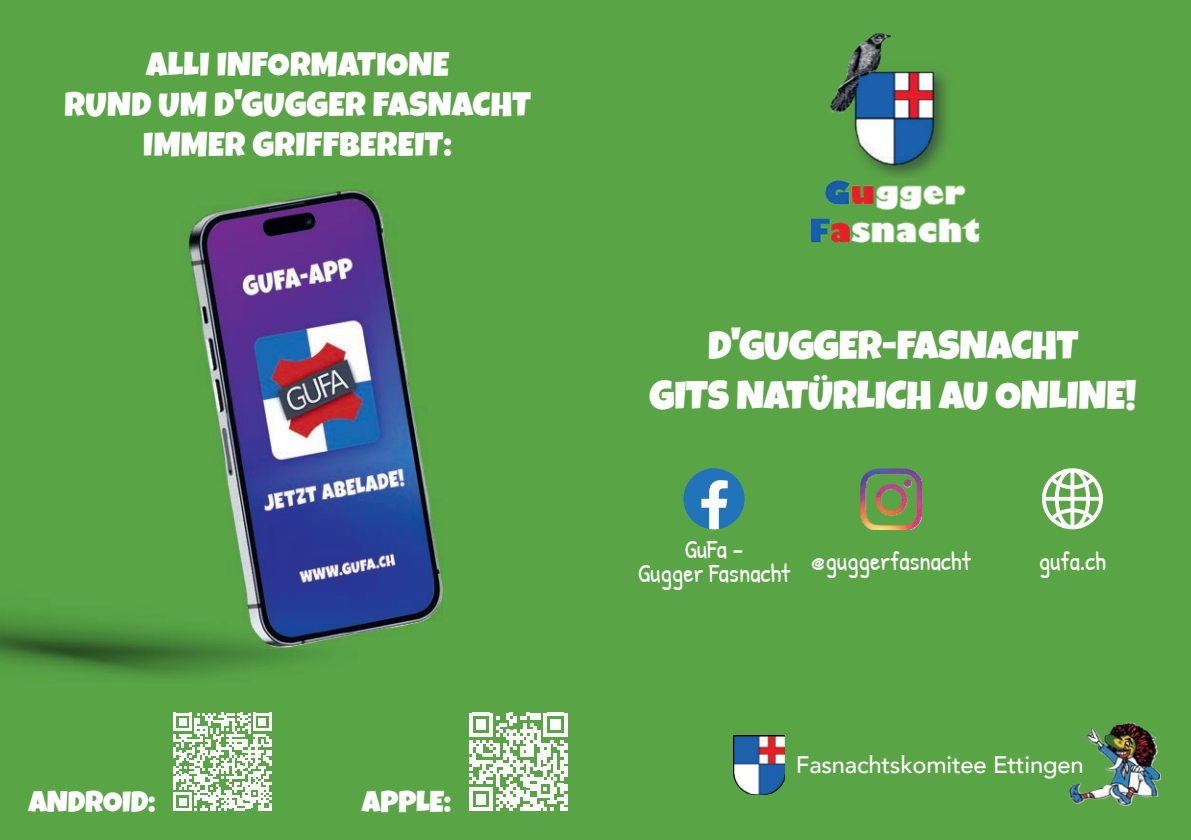
<style>
.page{position:relative;width:1191px;height:840px;background:#fff}
.page>*{position:absolute;margin:0;border:0;box-sizing:border-box;transform-origin:0 0}
.t1{font:40px/50px "Luckiest Guy";letter-spacing:-.005em;color:#fff;text-align:center}
.t2{font:34px/40px "Luckiest Guy";letter-spacing:.01em;color:#fff;text-align:center}
.t3{font:30px "Luckiest Guy";letter-spacing:-.005em;color:#fff}
.t4{font:26px/24px "Patrick Hand";letter-spacing:-.005em;color:#fff;text-align:center}
.t5{font:500 23.8px "Avenir";letter-spacing:-.01em;color:#fff}
</style>
<div class="page">
<div style="left:595px;top:0;width:596px;height:839px;background:#59a445"></div>
<div style="left:0;top:0;width:595px;height:839px;background:#59a445"></div>
<img style="left:860px;top:468px;width:61px;height:61px">
<svg style="left:683px;top:468px;width:61px;height:61px"></svg>
<svg style="left:1042px;top:468px;width:61px;height:61px"></svg>
<img style="left:810px;top:33px;width:170px;height:211px">
<img style="left:1069px;top:722px;width:92px;height:84px">
<img style="left:733px;top:735px;width:51px;height:58px">
<svg style="left:469px;top:769px;width:98px;height:41px"></svg>
<svg style="left:173px;top:769px;width:98px;height:41px"></svg>
<img style="left:0;top:189px;width:568px;height:580px">
<p class="t2" style="left:65px;top:45px;width:468px">ALLI INFORMATIONE<br>RUND UM D'GUGGER FASNACHT<br>IMMER GRIFFBEREIT:</p>
<p class="t3" style="left:28px;top:781px;width:129px">ANDROID:</p>
<p class="t3" style="left:362px;top:781px;width:91px">APPLE:</p>
<p class="t1" style="left:649px;top:320px;width:488px">D'GUGGER-FASNACHT<br>GITS NATÜRLICH AU ONLINE!</p>
<p class="t4" style="left:638px;top:535px;width:154px">GuFa –<br>Gugger Fasnacht</p>
<p class="t4" style="left:811px;top:547px;width:161px">@guggerfasnacht</p>
<p class="t4" style="left:1038px;top:547px;width:69px">gufa.ch</p>
<p class="t5" style="left:796px;top:743px;width:289px">Fasnachtskomitee Ettingen</p>
</div>
